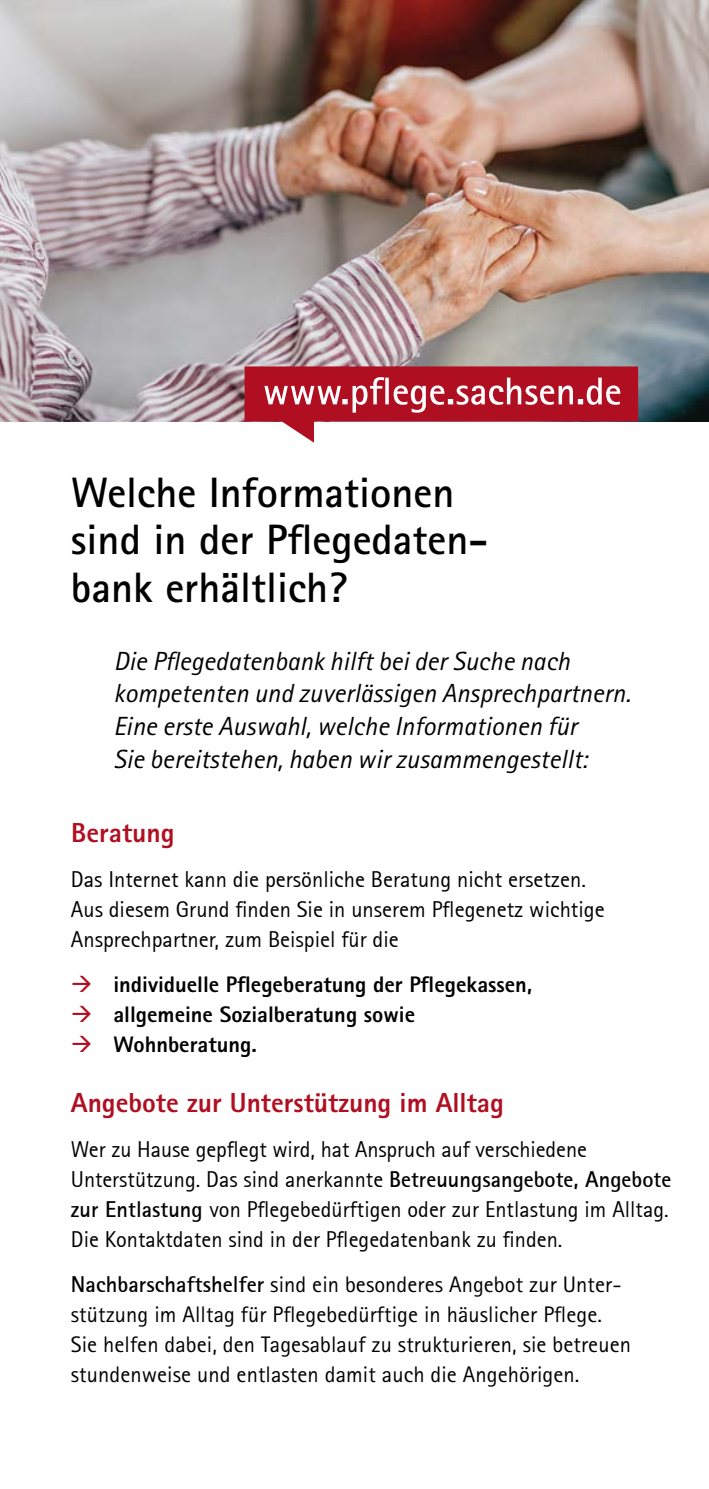
<style>
.page{position:relative;width:709px;height:1489px;background:#fff}
.page>*{position:absolute;margin:0;border:0;box-sizing:border-box;transform-origin:0 0}
.H1_Überschrif{font:700 42.5px/47.5px "Rotis Sans Serif Pro";color:#000}
.H2_rote_Überschrift{font:800 27.5px "Rotis Sans Serif Pro";color:#b00f22}
.Einleitung{font:italic 26.25px/32.5px "Rotis Sans Serif Pro";color:#000}
.Fließtext_0_5_Abstand{font:22.5px/30px "Rotis Sans Serif";color:#000}
.Fließtext{font:22.5px/30px "Rotis Sans Serif Pro";letter-spacing:.005em;color:#000}
.t1{font:800 22.5px "Rotis Sans Serif Pro";color:#000}
.s1{font-weight:700}
.s2{font-family:"Rotis Sans Serif";font-weight:700}
</style>
<div class="page">
<img style="left:0;top:0;width:709px;height:421px">
<svg style="left:244px;top:366px;width:394px;height:76px"></svg>
<p class="H1_Überschrif" style="left:71px;top:468px;width:419px">Welche Informationen sind in der Pflegedaten&shy;bank erhältlich?</p>
<p class="Einleitung" style="left:113px;top:645px;width:519px">Die Pflegedatenbank hilft bei der Suche nach kompetenten und zuverlässigen Ansprechpartnern.<br>Eine erste Auswahl, welche Informationen für</p>
<p class="Einleitung" style="left:113px;top:742px;width:475px">Sie bereitstehen, haben wir zusammengestellt:</p>
<p class="H2_rote_Überschrift" style="left:71px;top:814px;width:105px">Beratung</p>
<p class="Fließtext_0_5_Abstand" style="left:71px;top:864px;width:535px">Das Internet kann die persönliche Beratung nicht ersetzen.<br>Aus diesem Grund finden Sie in unserem Pflegenetz wichtige<br>Ansprechpartner, zum Beispiel für die</p>
<p class="t1" style="left:113px;top:969px;width:420px">individuelle Pflegeberatung der Pflegekassen,</p>
<p class="t1" style="left:113px;top:999px;width:303px">allgemeine Sozialberatung sowie</p>
<p class="t1" style="left:113px;top:1029px;width:145px">Wohnberatung.</p>
<p class="H2_rote_Überschrift" style="left:71px;top:1084px;width:434px">Angebote zur Unterstützung im Alltag</p>
<p class="Fließtext_0_5_Abstand" style="left:71px;top:1134px;width:602px">Wer zu Hause gepflegt wird, hat Anspruch auf verschiedene Unterstützung. Das sind anerkannte <span class="s1">Betreuungsangebote, Angebote zur Entlastung</span> von Pflegebedürftigen oder zur Entlastung im Alltag.<br>Die Kontaktdaten sind in der Pflegedatenbank zu finden.</p>
<p class="Fließtext" style="left:71px;top:1269px;width:561px"><span class="s2">Nachbarschaftshelfer</span> sind ein besonderes Angebot zur Unter&shy;stützung im Alltag für Pflegebedürftige in häuslicher Pflege.<br>Sie helfen dabei, den Tagesablauf zu strukturieren, sie betreuen stundenweise und entlasten damit auch die Angehörigen.</p>
</div>
